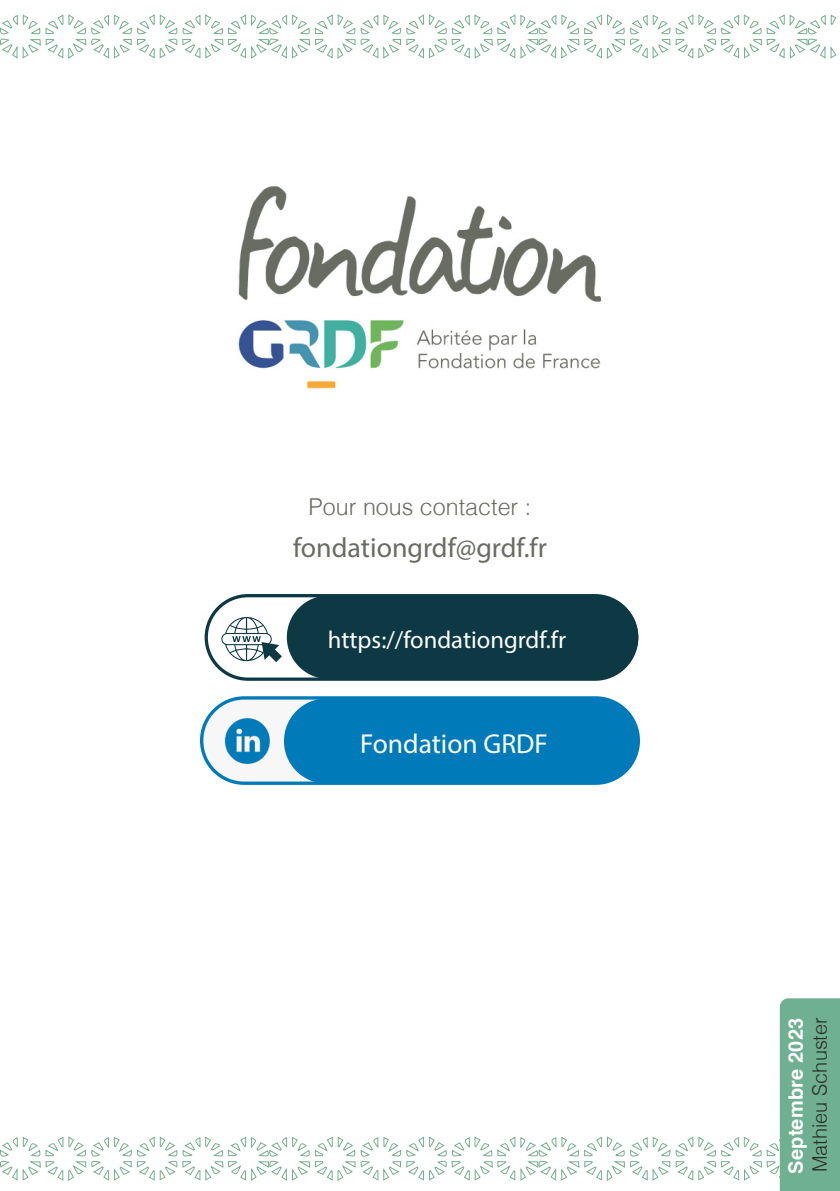
<style>
.page{position:relative;width:840px;height:1191px;background:#fff}
.page>*{position:absolute;margin:0;border:0;box-sizing:border-box;transform-origin:0 0}
.t1{font:28px "Myriad Pro";color:#696c63}
.t2{font:27.4px "Myriad Pro";color:#fff}
.t3{font:24.6px "Myriad Pro";color:#fff}
.t4{font:300 23.2px "Helvetica";color:#696c63}
.t5{font:300 20px "Helvetica";color:#2d2a25}
.t6{font:700 20px "Helvetica";letter-spacing:.015em;color:#fff}
</style>
<div class="page">
<svg style="left:0;top:14px;width:836px;height:45px"></svg>
<div style="left:201px;top:698px;width:437px;height:85px;background:#f7f7f7;border-radius:43px"></div>
<div style="left:200px;top:696px;width:439px;height:89px;border:3px solid #007ab9;border-radius:43px"></div>
<div style="left:284px;top:698px;width:354px;height:85px;background:#007ab9;border-radius:43px"></div>
<svg style="left:0;top:998px;width:839px;height:193px"></svg>
<img style="left:238px;top:186px;width:364px;height:203px">
<img style="left:224px;top:718px;width:46px;height:46px">
<div style="left:204px;top:594px;width:434px;height:87px;border:3px solid #0c3944;border-radius:42px"></div>
<div style="left:287px;top:595px;width:351px;height:84px;background:#0c3944;border-radius:42px"></div>
<svg style="left:221px;top:617px;width:61px;height:45px"></svg>
<p class="t4" style="left:308px;top:492px;width:224px">Pour nous contacter :</p>
<p class="t1" style="left:293px;top:530px;width:255px">fondationgrdf@grdf.fr</p>
<p class="t3" style="left:327px;top:625px;width:240px">https://fondationgrdf.fr</p>
<p class="t2" style="left:360px;top:727px;width:189px">Fondation GRDF</p>
<p class="t6" style="left:779px;top:1173px;width:157px;rotate:-90deg">Septembre 2023</p>
<p class="t5" style="left:806px;top:1172px;width:156px;rotate:-90deg">Mathieu Schuster</p>
</div>
